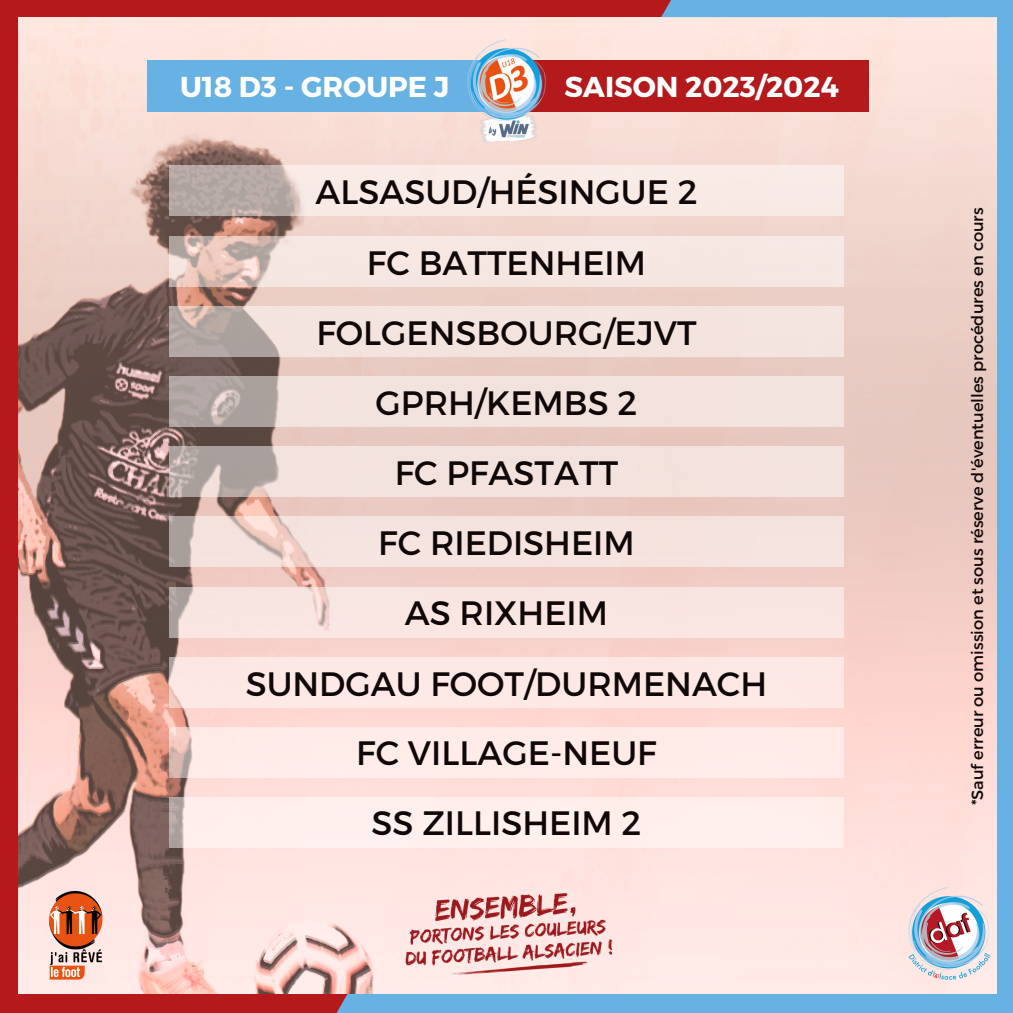
<style>
.page{position:relative;width:1013px;height:1013px;background:#fff}
.page>*{position:absolute;margin:0;border:0;box-sizing:border-box;transform-origin:0 0}
.t1{font:33.75px "Montserrat";color:#100808}
.t2{font:700 28.75px "Montserrat";color:#fff}
.t3{font:16.25px "Montserrat";color:#100808}
</style>
<div class="page">
<img style="left:19px;top:17px;width:978px;height:977px">
<div style="left:997px;top:0;width:15px;height:1012px;background:#67b2e3"></div>
<div style="left:171px;top:994px;width:841px;height:18px;background:#67b2e3"></div>
<div style="left:0;top:0;width:892px;height:17px;background:#b4191c"></div>
<div style="left:661px;top:0;width:287px;height:17px;background:#67b2e3"></div>
<div style="left:895px;top:0;width:117px;height:17px;background:#67b2e3"></div>
<div style="left:0;top:0;width:18px;height:1012px;background:#b4191c"></div>
<div style="left:181px;top:994px;width:166px;height:18px;background:#b4191c"></div>
<div style="left:0;top:994px;width:275px;height:18px;background:#b4191c"></div>
<img style="left:907px;top:886px;width:83px;height:96px">
<img style="left:392px;top:888px;width:221px;height:91px">
<img style="left:44px;top:887px;width:63px;height:95px">
<div style="left:147px;top:61px;width:356px;height:51px;background:#67b2e3"></div>
<div style="left:506px;top:61px;width:363px;height:51px;background:#b4191c"></div>
<img style="left:465px;top:39px;width:83px;height:105px">
<svg style="left:169px;top:165px;width:674px;height:51px;fill:#f8eae5"></svg>
<svg style="left:169px;top:236px;width:674px;height:51px;fill:#f6e7e2"></svg>
<svg style="left:169px;top:306px;width:674px;height:51px;fill:#f4e4df"></svg>
<svg style="left:169px;top:376px;width:674px;height:51px;fill:#f2e2dd"></svg>
<svg style="left:169px;top:446px;width:674px;height:51px;fill:#f2e2dd"></svg>
<svg style="left:169px;top:516px;width:674px;height:51px;fill:#f5e3df"></svg>
<div style="left:169px;top:586px;width:674px;height:51px;background:#f9e5e2"></div>
<div style="left:169px;top:656px;width:674px;height:51px;background:#fde8e5"></div>
<div style="left:169px;top:726px;width:674px;height:51px;background:#ffebe9"></div>
<div style="left:169px;top:796px;width:674px;height:51px;background:#ffefed"></div>
<p class="t2" style="left:180px;top:68px;width:270px">U18 D3 - GROUPE J</p>
<p class="t2" style="left:564px;top:68px;width:276px">SAISON 2023/2024</p>
<p class="t1" style="left:315px;top:170px;width:383px">ALSASUD/HÉSINGUE 2</p>
<p class="t1" style="left:367px;top:240px;width:280px">FC BATTENHEIM</p>
<p class="t1" style="left:316px;top:311px;width:382px">FOLGENSBOURG/EJVT</p>
<p class="t1" style="left:375px;top:381px;width:263px">GPRH/KEMBS 2</p>
<p class="t1" style="left:394px;top:451px;width:225px">FC PFASTATT</p>
<p class="t1" style="left:378px;top:521px;width:258px">FC RIEDISHEIM</p>
<p class="t1" style="left:405px;top:591px;width:205px">AS RIXHEIM</p>
<p class="t1" style="left:246px;top:662px;width:523px">SUNDGAU FOOT/DURMENACH</p>
<p class="t1" style="left:356px;top:731px;width:302px">FC VILLAGE-NEUF</p>
<p class="t1" style="left:371px;top:801px;width:271px">SS ZILLISHEIM 2</p>
<p class="t3" style="left:966px;top:805px;width:599px;rotate:-90deg">*Sauf erreur ou omission et sous réserve d'éventuelles procédures en cours</p>
</div>
